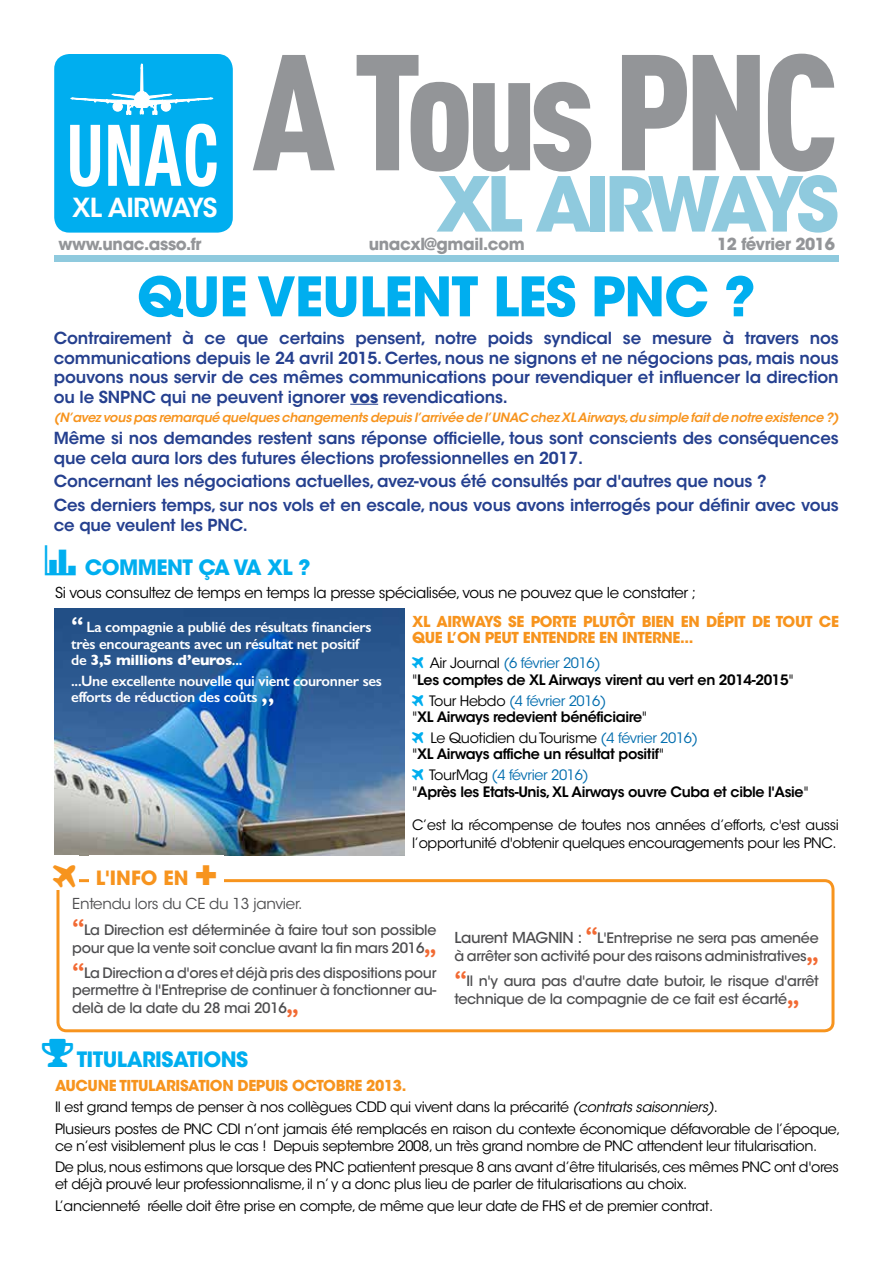
<style>
.page{position:relative;width:893px;height:1263px;background:#fff}
.page>*{position:absolute;margin:0;border:0;box-sizing:border-box;transform-origin:0 0}
.t1{font:900 162px "DIN Cond";letter-spacing:-.05em;color:#939598}
.t2{font:700 condensed 85.35px "Helvetica Neue";color:#fff;scale:.77 1}
.t3{font:700 75px "ITC Avant Garde Std";letter-spacing:-.09em;color:#8fcade}
.t4{font:700 54px "ITC Avant Garde Std";letter-spacing:-.02em;color:#00aeef}
.t5{font:600 26.1px "ITC Avant Garde Std";letter-spacing:-.025em;color:#fff}
.t6{font:700 21px "ITC Avant Garde Std";letter-spacing:-.025em;color:#00aeef}
.t7{font:700 19.5px "ITC Avant Garde Std";color:#f7941e}
.t8{font:600 16.5px/19.5px "ITC Avant Garde Std";letter-spacing:-.01em;color:#25408f}
.t9{font:700 16.5px "ITC Avant Garde Std";letter-spacing:-.025em;color:#939598}
.t10{font:600 15px/16.5px "Gill Sans";letter-spacing:-.02em;color:#fff}
.t11{font:700 15px/16.5px "ITC Avant Garde Std";letter-spacing:-.025em;color:#f7941e}
.t12{font:15px "ITC Avant Garde Std";letter-spacing:-.025em;color:#000}
.t13{font:15px "ITC Avant Garde Std";letter-spacing:-.02em;color:#4d4d4f}
.t14{font:14.25px/21.3px "ITC Avant Garde Std";letter-spacing:-.025em;color:#000}
.t15{font:500 14.25px/18px "ITC Avant Garde Std";letter-spacing:-.02em;color:#4d4d4f}
.t16{font:600 14.25px/16.5px "ITC Avant Garde Std";letter-spacing:-.025em;color:#000}
.t17{font:italic 600 12.75px "ITC Avant Garde Std";letter-spacing:-.02em;color:#f7941e}
.s1{font-weight:700}
.s2{font-weight:400}
.s3{font-weight:400;color:#026dae}
.s4{font-family:"Arial Rounded MT Bold";font-weight:400;font-size:27px}
.s5{font-size:27px}
.s6{font-size:39px}
.s7{font-family:"Arial Rounded MT Bold";font-weight:400;font-size:27px;color:#f26a33}
.s8{font-size:15px}
.s9{font-style:italic}
</style>
<div class="page">
<div style="left:54px;top:255px;width:785px;height:6px;background:#8fcade"></div>
<svg style="left:350px;top:404px;width:28px;height:1px"></svg>
<div style="left:54px;top:54px;width:179px;height:179px;background:#00aeef;border-radius:15px"></div>
<svg style="left:71px;top:64px;width:142px;height:51px"></svg>
<img style="left:54px;top:608px;width:350px;height:248px">
<div style="left:56px;top:879px;width:778px;height:153px;border:3px solid #f7941e;border-radius:9px"></div>
<div style="left:90px;top:856px;width:134px;height:34px;background:#fff"></div>
<div style="left:50px;top:856px;width:29px;height:34px;background:#fff"></div>
<h2 class="t2" style="left:67px;top:85px;width:198px">UNAC</h2>
<h3 class="t5" style="left:72px;top:191px;width:147px">XL AIRWAYS</h3>
<h1 class="t1" style="left:252px;top:11px;width:589px">A Tous PNC</h1>
<h3 class="t3" style="left:436px;top:155px;width:405px">XL AIRWAYS</h3>
<p class="t9" style="left:58px;top:234px;width:145px">www.unac.asso.fr</p>
<p class="t9" style="left:369px;top:234px;width:157px">unacxl@gmail.com</p>
<p class="t9" style="left:717px;top:234px;width:119px">12 février 2016</p>
<h3 class="t4" style="left:137px;top:261px;width:620px">QUE VEULENT LES PNC ?</h3>
<p class="t8" style="left:54px;top:328px;width:786px;text-align:justify">Contrairement à ce que certains pensent, notre poids syndical se mesure à travers nos communications depuis le 24 avril 2015. Certes, nous ne signons et ne négocions pas, mais nous pouvons nous servir de ces mêmes communications pour revendiquer et influencer la direction ou le SNPNC qui ne peuvent ignorer <span class="s1">vos</span> revendications.</p>
<p class="t17" style="left:54px;top:409px;width:786px">(N’avez vous pas remarqué quelques changements depuis l’arrivée de l’UNAC chez XL Airways,du simple fait de notre existence ?)</p>
<p class="t8" style="left:54px;top:428px;width:786px">Même si nos demandes restent sans réponse officielle, tous sont conscients des conséquences que cela aura lors des futures élections professionnelles en 2017.</p>
<p class="t8" style="left:54px;top:469px;width:786px;line-height:23.7px">Concernant les négociations actuelles, avez-vous été consultés par d'autres que nous ?<br>Ces derniers temps, sur nos vols et en escale, nous vous avons interrogés pour définir avec vous</p>
<p class="t8" style="left:54px;top:515px;width:196px">ce que veulent les PNC.</p>
<h3 class="t6" style="left:42px;top:554px;width:270px">❖ COMMENT ÇA VA XL ?</h3>
<p class="t12" style="left:55px;top:583px;width:643px">Si vous consultez de temps en temps la presse spécialisée, vous ne pouvez que le constater ;</p>
<p class="t11" style="left:412px;top:613px;width:428px">XL AIRWAYS SE PORTE PLUTÔT BIEN EN DÉPIT DE TOUT CE<br>QUE L’ON PEUT ENTENDRE EN INTERNE...</p>
<p class="t16" style="left:412px;top:655px;width:383px;text-indent:18px"><span class="s2">Air Journal</span> <span class="s3">(6 février 2016)<br></span><span class="s2">"</span>Les comptes de XL Airways virent au vert en 2014-2015<span class="s2">"</span></p>
<p class="t16" style="left:412px;top:692px;width:236px;text-indent:17px"><span class="s2">Tour Hebdo</span> <span class="s3">(4 février 2016)<br></span><span class="s2">"</span>XL Airways redevient bénéficiaire<span class="s2">"</span></p>
<p class="t16" style="left:412px;top:729px;width:287px;text-indent:18px"><span class="s2">Le Quotidien du Tourisme</span> <span class="s3">(4 février 2016) </span><span class="s2">"</span>XL Airways affiche un résultat positif<span class="s2">"</span></p>
<p class="t16" style="left:412px;top:767px;width:398px;text-indent:17px"><span class="s2">TourMag</span> <span class="s3">(4 février 2016)<br></span><span class="s2">"</span>Après les Etats-Unis, XL Airways ouvre Cuba et cible l'Asie<span class="s2">"</span></p>
<p class="t14" style="left:412px;top:816px;width:428px;line-height:18px">C’est la récompense de toutes nos années d’efforts, c'est aussi l’opportunité d'obtenir quelques encouragements pour les PNC.</p>
<p class="t10" style="left:71px;top:618px;width:302px"><span class="s4">“</span> La compagnie a publié des résultats financiers très encourageants avec un résultat net positif de <span class="s1">3,5 millions d’euros</span>...</p>
<p class="t10" style="left:71px;top:672px;width:312px">...Une excellente nouvelle qui vient couronner ses efforts de réduction des coûts <span class="s5">„</span></p>
<h3 class="t7" style="left:96px;top:865px;width:124px">L'INFO EN <span class="s6">+</span></h3>
<p class="t13" style="left:72px;top:894px;width:232px">Entendu lors du CE du 13 janvier.</p>
<p class="t15" style="left:72px;top:921px;width:366px"><span class="s7">“</span>La Direction est déterminée à faire tout son possible pour que la vente soit conclue avant la fin mars 2016<span class="s7">„</span></p>
<p class="t15" style="left:72px;top:964px;width:366px;line-height:17.5px;text-align:justify"><span class="s7">“</span>La Direction a d'ores et déjà pris des dispositions pour permettre à l'Entreprise de continuer à fonctionner au&shy;delà de la date du 28 mai 2016<span class="s7">„</span></p>
<p class="t15" style="left:454px;top:928px;width:366px"><span class="s8">Laurent MAGNIN :</span> <span class="s7">“</span>L'Entreprise ne sera pas amenée à arrêter son activité pour des raisons administratives<span class="s7">„</span></p>
<p class="t15" style="left:454px;top:972px;width:366px"><span class="s7">“</span>Il n'y aura pas d'autre date butoir, le risque d'arrêt technique de la compagnie de ce fait est écarté<span class="s7">„</span></p>
<h3 class="t6" style="left:77px;top:1046px;width:173px">TITULARISATIONS</h3>
<p class="t11" style="left:55px;top:1077px;width:353px">AUCUNE TITULARISATION DEPUIS OCTOBRE 2013.</p>
<p class="t14" style="left:55px;top:1097px;width:787px">Il est grand temps de penser à nos collègues CDD qui vivent dans la précarité <span class="s9">(contrats saisonniers)</span>.<br>Plusieurs postes de PNC CDI n’ont jamais été remplacés en raison du contexte économique défavorable de l’époque,</p>
<p class="t14" style="left:55px;top:1135px;width:785px">ce n’est visiblement plus le cas ! Depuis septembre 2008, un très grand nombre de PNC attendent leur titularisation.<br>De plus, nous estimons que lorsque des PNC patientent presque 8 ans avant d’être titularisés, ces mêmes PNC ont d'ores</p>
<p class="t14" style="left:55px;top:1174px;width:660px">et déjà prouvé leur professionnalisme, il n’ y a donc plus lieu de parler de titularisations au choix.<br>L’ancienneté réelle doit être prise en compte, de même que leur date de FHS et de premier contrat.</p>
</div>
